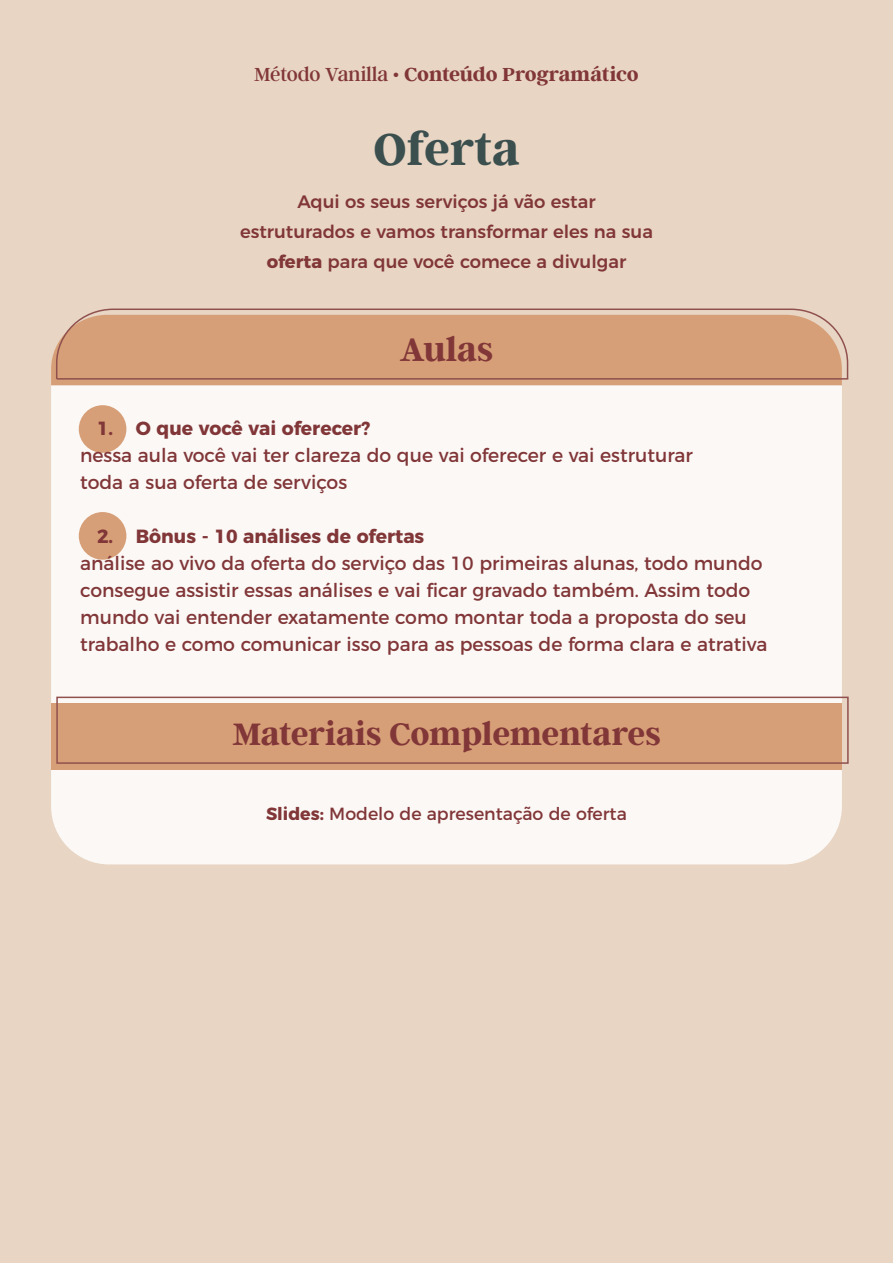
<style>
.page{position:relative;width:893px;height:1263px;background:#e8d5c4}
.page>*{position:absolute;margin:0;border:0;box-sizing:border-box;transform-origin:0 0}
.t1{font:700 49.5px "Argent CF";color:#3b4f4e}
.t2{font:700 36px "Argent CF";letter-spacing:-.005em;color:#813638}
.t3{font:700 34.5px "Argent CF";color:#813638}
.t4{font:700 21px "Argent CF";letter-spacing:-.01em;color:#813638}
.t5{font:19.05px/27px "Montserrat";color:#813638}
.t6{font:700 19.05px "Montserrat";color:#813638}
.t7{font:500 18px/30px "Montserrat";color:#813638;text-align:center}
.t8{font:17.55px "Montserrat";color:#813638}
.s1{font-weight:400}
.s2{font-weight:700}
</style>
<div class="page">
<div style="left:51px;top:316px;width:791px;height:548px;background:#fbf8f5;border-radius:58px"></div>
<div style="left:51px;top:350px;width:791px;height:35px;background:#d79f77"></div>
<div style="left:79px;top:405px;width:47px;height:48px;background:#d79f77;border-radius:50%"></div>
<div style="left:79px;top:512px;width:47px;height:48px;background:#d79f77;border-radius:50%"></div>
<div style="left:51px;top:703px;width:791px;height:66px;background:#d79f77"></div>
<svg style="left:55px;top:308px;width:794px;height:72px;background:#d7a27d"></svg>
<hr style="left:57px;top:378px;width:791px;height:2px;background:#90504e">
<div style="left:56px;top:697px;width:793px;height:67px;border:2px solid #90504e"></div>
<p class="t4" style="left:254px;top:63px;width:386px"><span class="s1">Método Vanilla •</span> Conteúdo Programático</p>
<h1 class="t1" style="left:373px;top:123px;width:148px">Oferta</h1>
<p class="t7" style="left:240px;top:185px;width:414px">Aqui os seus serviços já vão estar estruturados e vamos transformar eles na sua <span class="s2">oferta</span> para que você comece a divulgar</p>
<h2 class="t2" style="left:400px;top:330px;width:95px">Aulas</h2>
<p class="t6" style="left:97px;top:413px;width:275px">1. O que você vai oferecer?</p>
<p class="t5" style="left:80px;top:440px;width:614px">nessa aula você vai ter clareza do que vai oferecer e vai estruturar toda a sua oferta de serviços</p>
<p class="t6" style="left:97px;top:521px;width:329px">2. Bônus - 10 análises de ofertas</p>
<p class="t5" style="left:80px;top:548px;width:689px">análise ao vivo da oferta do serviço das 10 primeiras alunas, todo mundo consegue assistir essas análises e vai ficar gravado também. Assim todo mundo vai entender exatamente como montar toda a proposta do seu trabalho e como comunicar isso para as pessoas de forma clara e atrativa</p>
<h3 class="t3" style="left:232px;top:716px;width:430px">Materiais Complementares</h3>
<p class="t8" style="left:266px;top:800px;width:362px"><span class="s2">Slides:</span> Modelo de apresentação de oferta</p>
</div>
